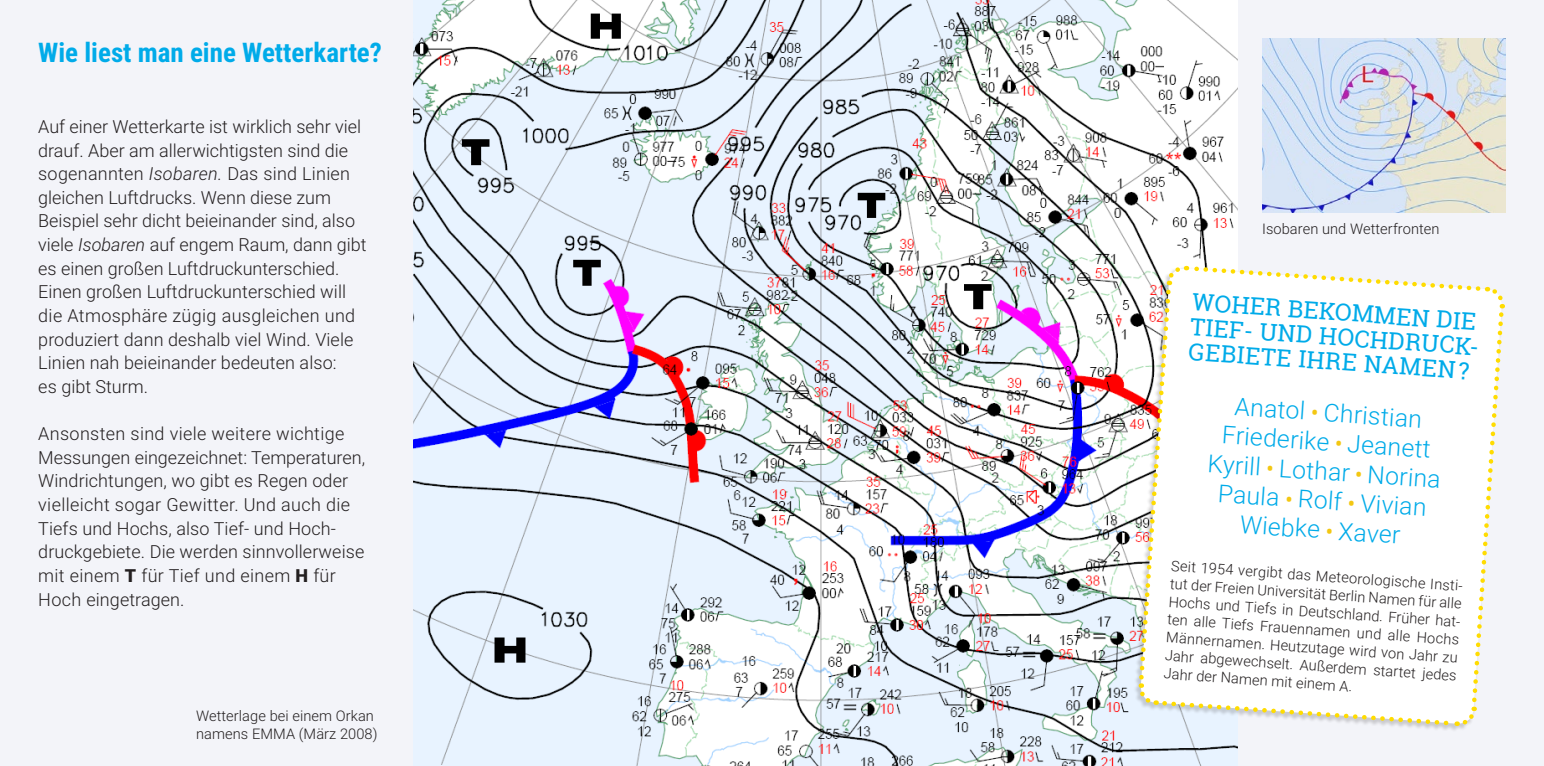
<style>
.page{position:relative;width:1544px;height:766px;background:#fff}
.page>*{position:absolute;margin:0;border:0;box-sizing:border-box;transform-origin:0 0}
.t1{font:700 27px "Roboto Condensed";color:#00abe9}
.t2{font:300 24.75px/29.2px "Roboto";color:#00abe9;text-align:center}
.t3{font:23.62px/24.8px "Roboto Slab";color:#00abe9}
.t4{font:300 18px/23.6px "Roboto";letter-spacing:.005em;color:#231f20}
.t5{font:300 14.62px/18px "Roboto";letter-spacing:.005em;color:#231f20;text-align:justify}
.s1{font-style:italic}
.s2{font-weight:900}
.s3{color:#f3c712}
</style>
<div class="page">
<div style="left:0;top:0;width:1543px;height:765px;background:#f3f4f9"></div>
<img style="left:413px;top:0;width:824px;height:765px">
<svg style="left:1136px;top:263px;width:369px;height:465px"></svg>
<img style="left:1262px;top:38px;width:243px;height:174px">
<h1 class="t1" style="left:38px;top:33px;width:345px">Wie liest man eine Wetterkarte?</h1>
<p class="t4" style="left:38px;top:114px;width:330px">Auf einer Wetterkarte ist wirklich sehr viel drauf. Aber am allerwichtigsten sind die sogenannten <span class="s1">Isobaren.</span> Das sind Linien gleichen Luftdrucks. Wenn diese zum Beispiel sehr dicht beieinander sind, also viele <span class="s1">Isobaren</span> auf engem Raum, dann gibt es einen großen Luftdruckunterschied.<br>Einen großen Luftdruckunterschied will die Atmosphäre zügig ausgleichen und produziert dann deshalb viel Wind. Viele Linien nah beieinander bedeuten also:<br>es gibt Sturm.</p>
<p class="t4" style="left:38px;top:421px;width:328px">Ansonsten sind viele weitere wichtige Messungen eingezeichnet: Temperaturen, Windrichtungen, wo gibt es Regen oder vielleicht sogar Gewitter. Und auch die Tiefs und Hochs, also Tief- und Hoch&shy;druckgebiete. Die werden sinnvollerweise mit einem <span class="s2">T</span> für Tief und einem <span class="s2">H</span> für Hoch eingetragen.</p>
<p class="t5" style="left:196px;top:706px;width:183px">Wetterlage bei einem Orkan namens EMMA (März 2008)</p>
<p class="t5" style="left:1262px;top:219px;width:179px">Isobaren und Wetterfronten</p>
<h3 class="t3" style="left:1193px;top:289px;width:293px;rotate:4deg">WOHER BEKOMMEN DIE<br>TIEF- UND HOCHDRUCK-<br>GEBIETE IHRE NAMEN ?</h3>
<h2 class="t2" style="left:1213px;top:389px;width:235px;rotate:4deg">Anatol <span class="s3">•</span> Christian<br>Friederike <span class="s3">•</span> Jeanett<br>Kyrill <span class="s3">•</span> Lothar <span class="s3">•</span> Norina<br>Paula <span class="s3">•</span> Rolf <span class="s3">•</span> Vivian<br>Wiebke <span class="s3">•</span> Xaver</h2>
<p class="t5" style="left:1172px;top:555px;width:294px;rotate:4deg">Seit 1954 vergibt das Meteorologische Insti&shy;tut der Freien Universität Berlin Namen für alle Hochs und Tiefs in Deutschland. Früher hat&shy;ten alle Tiefs Frauennamen und alle Hochs Männernamen. Heutzutage wird von Jahr zu Jahr abgewechselt. Außerdem startet jedes Jahr der Namen mit einem A.</p>
</div>
